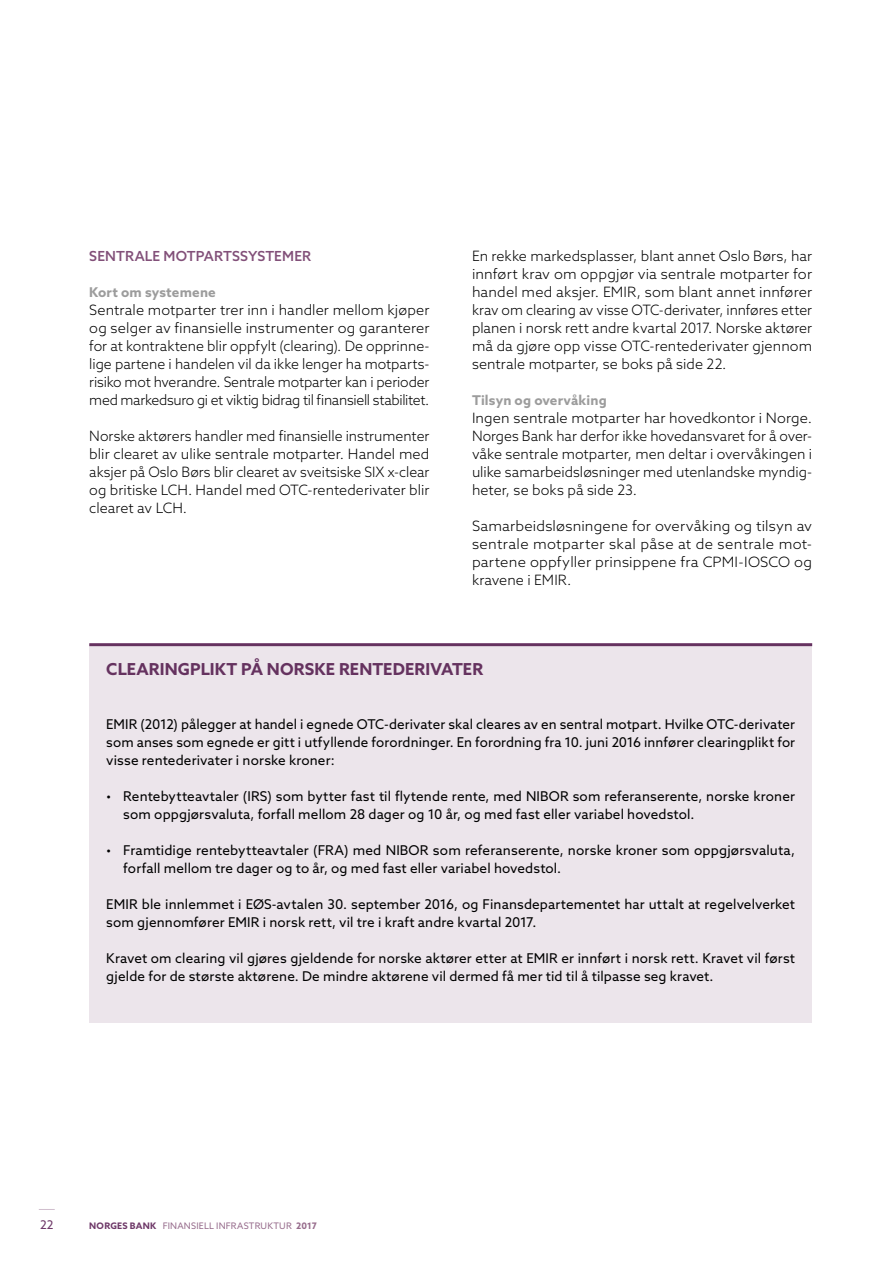
<style>
.page{position:relative;width:893px;height:1263px;background:#fff}
.page>*{position:absolute;margin:0;border:0;box-sizing:border-box;transform-origin:0 0}
.t1{font:700 16.5px "Azo Sans";letter-spacing:.01em;color:#6e3868}
.t2{font:300 14.25px/18px "Azo Sans";letter-spacing:.005em;color:#000;text-align:justify}
.t3{font:500 13.8px "Azo Sans";color:#825079}
.t4{font:13.5px/18px "Azo Sans";letter-spacing:.01em;color:#000}
.t5{font:700 13.5px "Azo Sans";letter-spacing:.015em;color:#9c9c9c}
.t6{font:12px "Azo Sans";color:#6e3868}
.t7{font:9px "Azo Sans";letter-spacing:.025em;color:#976c8c}
.s1{font-weight:700;color:#6e3868}
.s2{font-weight:700}
</style>
<div class="page">
<div style="left:89px;top:644px;width:723px;height:379px;background:#ece5eb"></div>
<hr style="left:89px;top:643px;width:723px;height:3px;background:#6e3868">
<svg style="left:39px;top:1209px;width:16px;height:1px"></svg>
<p class="t3" style="left:89px;top:247px;width:37px">SENTRALE</p>
<p class="t3" style="left:164px;top:247px;width:51px">MOTPARTSSYSTEMER</p>
<p class="t5" style="left:89px;top:283px;width:128px">Kort om systemene</p>
<p class="t2" style="left:89px;top:301px;width:342px;text-align:left">Sentrale motparter trer inn i handler mellom kjøper og selger av finansielle instrumenter og garanterer for at kontraktene blir oppfylt (clearing). De opprinne&shy;lige partene i handelen vil da ikke lenger ha motparts&shy;risiko mot hverandre. Sentrale motparter kan i perioder med markedsuro gi et viktig bidrag til finansiell stabilitet.</p>
<p class="t2" style="left:89px;top:427px;width:342px">Norske aktørers handler med finansielle instrumenter blir clearet av ulike sentrale motparter. Handel med aksjer på Oslo Børs blir clearet av sveitsiske SIX x-clear og britiske LCH. Handel med OTC-rentederivater blir clearet av LCH.</p>
<p class="t2" style="left:472px;top:247px;width:342px">En rekke markedsplasser, blant annet Oslo Børs, har innført krav om oppgjør via sentrale motparter for handel med aksjer. EMIR, som blant annet innfører krav om clearing av visse OTC-derivater, innføres etter planen i norsk rett andre kvartal 2017. Norske aktører må da gjøre opp visse OTC-rentederivater gjennom sentrale motparter, se boks på side 22.</p>
<p class="t5" style="left:472px;top:391px;width:136px">Tilsyn og overvåking</p>
<p class="t2" style="left:472px;top:409px;width:342px">Ingen sentrale motparter har hovedkontor i Norge.<br>Norges Bank har derfor ikke hovedansvaret for å over&shy;våke sentrale motparter, men deltar i overvåkingen i ulike samarbeidsløsninger med utenlandske myndig&shy;heter, se boks på side 23.</p>
<p class="t2" style="left:472px;top:517px;width:342px;text-align:left">Samarbeidsløsningene for overvåking og tilsyn av sentrale motparter skal påse at de sentrale mot&shy;partene oppfyller prinsippene fra CPMI-IOSCO og kravene i EMIR.</p>
<p class="t1" style="left:106px;top:658px;width:378px">Clearingplikt på norske rentederivater</p>
<p class="t4" style="left:106px;top:715px;width:690px;text-align:justify">EMIR (2012) pålegger at handel i egnede OTC-derivater skal cleares av en sentral motpart. Hvilke OTC-derivater som anses som egnede er gitt i utfyllende forordninger. En forordning fra 10. juni 2016 innfører clearingplikt for visse rentederivater i norske kroner:</p>
<p class="t4" style="left:123px;top:787px;width:673px;text-indent:-17px">• Rentebytteavtaler (IRS) som bytter fast til flytende rente, med NIBOR som referanserente, norske kroner som oppgjørsvaluta, forfall mellom 28 dager og 10 år, og med fast eller variabel hovedstol.</p>
<p class="t4" style="left:123px;top:841px;width:673px;text-indent:-17px">• Framtidige rentebytteavtaler (FRA) med NIBOR som referanserente, norske kroner som oppgjørsvaluta, forfall mellom tre dager og to år, og med fast eller variabel hovedstol.</p>
<p class="t4" style="left:106px;top:895px;width:690px">EMIR ble innlemmet i EØS-avtalen 30. september 2016, og Finansdepartementet har uttalt at regelvelverket som gjennomfører EMIR i norsk rett, vil tre i kraft andre kvartal 2017.</p>
<p class="t4" style="left:106px;top:949px;width:690px">Kravet om clearing vil gjøres gjeldende for norske aktører etter at EMIR er innført i norsk rett. Kravet vil først gjelde for de største aktørene. De mindre aktørene vil dermed få mer tid til å tilpasse seg kravet.</p>
<p class="t6" style="left:40px;top:1217px;width:15px">22</p>
<p class="t7" style="left:89px;top:1220px;width:229px"><span class="s1">NORgES BANK</span> finansiell infrastruktur <span class="s2">2017</span></p>
</div>
